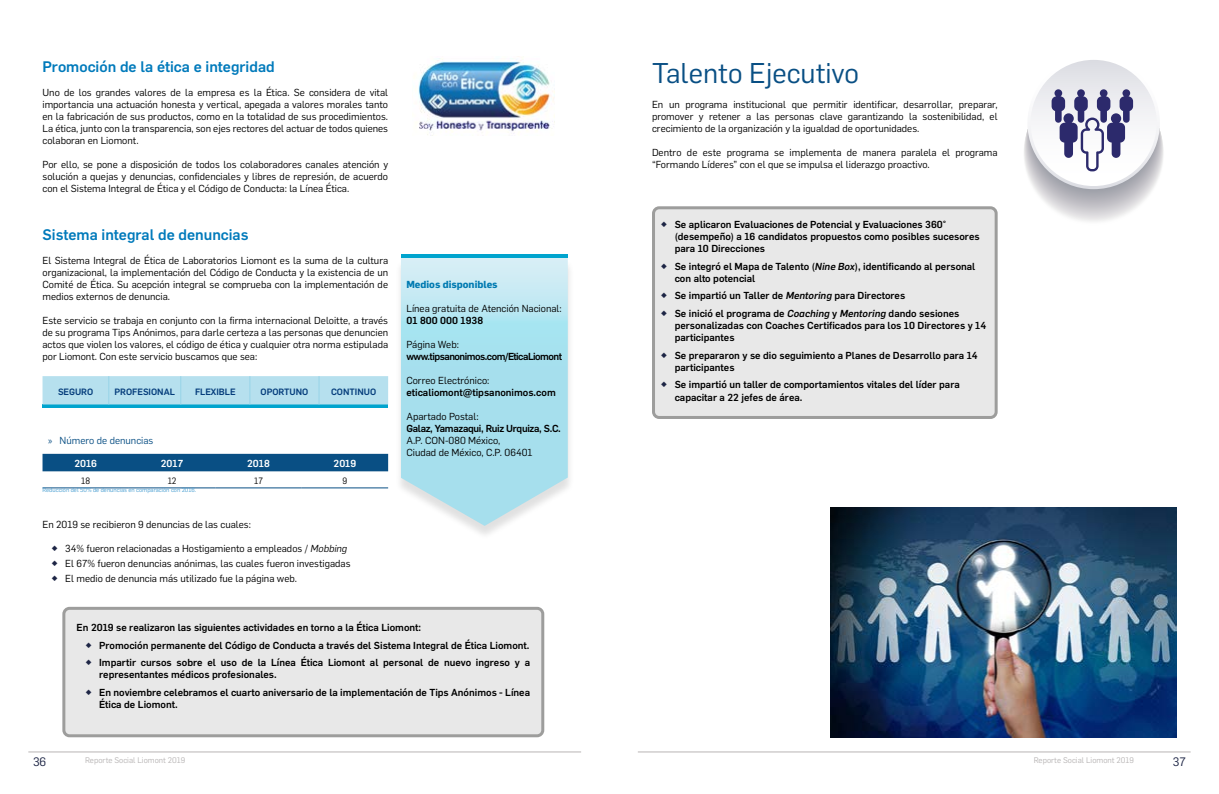
<style>
.page{position:relative;width:1219px;height:794px;background:#fff}
.page>*{position:absolute;margin:0;border:0;box-sizing:border-box;transform-origin:0 0}
.t1{font:28px "Flama";color:#094f84}
.t2{font:500 15px "Flama";color:#007abb}
.t3{font:12px "Flama";color:#1d2545}
.t4{font:10px/12px "Flama";color:#000;text-align:justify}
.t5{font:500 10px/12px "Flama";color:#000}
.t6{font:500 10px "Flama";letter-spacing:-.05em;color:#000}
.t7{font:500 10px "Flama";letter-spacing:-.03em;color:#000}
.t8{font:10px "Flama";color:#094f84}
.t9{font:700 10px "Flama";color:#007ab1}
.t10{font:500 10px "Flama";color:#fff}
.t11{font:500 9px "Flama";color:#043c7b}
.t12{font:9px "Flama";color:#000;scale:.95 1}
.t13{font:8px "Flama";color:#b8b5b5}
.t14{font:6px "Flama";color:#469dd1}
.s1{font-family:"Myriad Pro"}
.s2{font-style:italic}
</style>
<div class="page">
<img style="left:418px;top:58px;width:136px;height:77px">
<div style="left:394px;top:260px;width:180px;height:281px;background:#000;opacity:.35"></div>
<svg style="left:401px;top:258px;width:167px;height:268px;background:#b5e4ef"></svg>
<hr style="left:401px;top:254px;width:167px;height:4px;background:#00a4ce">
<hr style="left:43px;top:404px;width:345px;height:3px;background:#00a4ce">
<div style="left:64px;top:608px;width:479px;height:128px;background:#e8e8e8;border-radius:6px"></div>
<div style="left:62px;top:607px;width:482px;height:130px;border:3px solid #9d9d9c;border-radius:6px"></div>
<div style="left:653px;top:208px;width:343px;height:209px;background:#e8e8e8;border-radius:6px"></div>
<div style="left:652px;top:206px;width:346px;height:213px;border:3px solid #9d9d9c;border-radius:6px"></div>
<svg style="left:1027px;top:57px;width:133px;height:132px"></svg>
<div style="left:1031px;top:60px;width:126px;height:126px;background:linear-gradient(to bottom,#dfe0e6,#fff);border-radius:63px"></div>
<svg style="left:1052px;top:89px;width:81px;height:82px"></svg>
<hr style="left:28px;top:751px;width:553px;height:1px;background:#b8b5b5">
<hr style="left:638px;top:751px;width:553px;height:1px;background:#b8b5b5">
<div style="left:43px;top:376px;width:345px;height:28px;background:#b6e0ee"></div>
<div style="left:43px;top:454px;width:345px;height:17px;background:#094f84"></div>
<hr style="left:43px;top:487px;width:86px;height:1px;background:#094f84">
<hr style="left:129px;top:487px;width:86px;height:1px;background:#094f84">
<hr style="left:215px;top:487px;width:87px;height:1px;background:#094f84">
<hr style="left:302px;top:487px;width:86px;height:1px;background:#094f84">
<img style="left:831px;top:507px;width:345px;height:230px">
<h2 class="t2" style="left:43px;top:56px;width:234px">Promoción de la ética e integridad</h2>
<p class="t4" style="left:43px;top:86px;width:347px">Uno de los grandes valores de la empresa es la Ética. Se considera de vital importancia una actuación honesta y vertical, apegada a valores morales tanto en la fabricación de sus productos, como en la totalidad de sus procedimientos.<br>La ética, junto con la transparencia, son ejes rectores del actuar de todos quienes colaboran en Liomont.</p>
<p class="t4" style="left:43px;top:158px;width:347px">Por ello, se pone a disposición de todos los colaboradores canales atención y solución a quejas y denuncias, confidenciales y libres de represión, de acuerdo con el Sistema Integral de Ética y el Código de Conducta: la Línea Ética.</p>
<h2 class="t2" style="left:43px;top:224px;width:208px">Sistema integral de denuncias</h2>
<p class="t4" style="left:43px;top:254px;width:347px">El Sistema Integral de Ética de Laboratorios Liomont es la suma de la cultura organizacional, la implementación del Código de Conducta y la existencia de un Comité de Ética. Su acepción integral se comprueba con la implementación de medios externos de denuncia.</p>
<p class="t4" style="left:43px;top:314px;width:347px">Este servicio se trabaja en conjunto con la firma internacional Deloitte, a través de su programa Tips Anónimos, para darle certeza a las personas que denuncien actos que violen los valores, el código de ética y cualquier otra norma estipulada por Liomont. Con este servicio buscamos que sea:</p>
<p class="t11" style="left:58px;top:385px;width:37px">SEGURO</p>
<p class="t11" style="left:115px;top:385px;width:62px">PROFESIONAL</p>
<p class="t11" style="left:195px;top:385px;width:42px">FLEXIBLE</p>
<p class="t11" style="left:261px;top:385px;width:49px">OPORTUNO</p>
<p class="t11" style="left:331px;top:385px;width:47px">CONTINUO</p>
<p class="t8" style="left:48px;top:434px;width:107px"><span class="s1">»</span> Número de denuncias</p>
<p class="t10" style="left:74px;top:456px;width:24px">2016</p>
<p class="t10" style="left:161px;top:456px;width:24px">2017</p>
<p class="t10" style="left:247px;top:456px;width:24px">2018</p>
<p class="t10" style="left:334px;top:456px;width:24px">2019</p>
<p class="t12" style="left:81px;top:474px;width:11px">18</p>
<p class="t12" style="left:168px;top:474px;width:11px">12</p>
<p class="t12" style="left:254px;top:474px;width:11px">17</p>
<p class="t12" style="left:343px;top:474px;width:7px">9</p>
<p class="t14" style="left:43px;top:486px;width:155px">Reducción del 50% de denuncias en comparación con 2016.</p>
<p class="t4" style="left:43px;top:518px;width:210px">En 2019 se recibieron 9 denuncias de las cuales:</p>
<p class="t4" style="left:65px;top:540px;width:287px;line-height:14.8px;text-align:left">34% fueron relacionadas a Hostigamiento a empleados / <span class="s2">Mobbing<br></span>El 67% fueron denuncias anónimas, las cuales fueron investigadas<br>El medio de denuncia más utilizado fue la página web.</p>
<p class="t9" style="left:406px;top:277px;width:93px">Medios disponibles</p>
<p class="t4" style="left:406px;top:302px;width:157px">Línea gratuita de Atención Nacional:</p>
<p class="t5" style="left:406px;top:314px;width:78px">01 800 000 1938</p>
<p class="t4" style="left:406px;top:338px;width:54px">Página Web:</p>
<p class="t6" style="left:406px;top:349px;width:157px">www.tipsanonimos.com/EticaLiomont</p>
<p class="t4" style="left:406px;top:374px;width:84px">Correo Electrónico:</p>
<p class="t5" style="left:406px;top:386px;width:151px">eticaliomont@tipsanonimos.com</p>
<p class="t4" style="left:406px;top:410px;width:74px">Apartado Postal:</p>
<p class="t7" style="left:406px;top:421px;width:156px">Galaz, Yamazaqui, Ruiz Urquiza, S.C.</p>
<p class="t4" style="left:406px;top:434px;width:128px">A.P. CON-080 México,<br>Ciudad de México, C.P. 06401</p>
<p class="t5" style="left:99px;top:618px;width:432px;line-height:17.7px;text-indent:-23px">En 2019 se realizaron las siguientes actividades en torno a la Ética Liomont:<br>Promoción permanente del Código de Conducta a través del Sistema Integral de Ética Liomont.<br>Impartir cursos sobre el uso de la Línea Ética Liomont al personal de nuevo ingreso y a</p>
<p class="t5" style="left:99px;top:665px;width:432px;line-height:17.7px">representantes médicos profesionales.<br>En noviembre celebramos el cuarto aniversario de la implementación de Tips Anónimos - Línea</p>
<p class="t5" style="left:99px;top:698px;width:80px">Ética de Liomont.</p>
<h1 class="t1" style="left:652px;top:54px;width:209px">Talento Ejecutivo</h1>
<p class="t4" style="left:652px;top:98px;width:347px">En un programa institucional que permitir identificar, desarrollar, preparar, promover y retener a las personas clave garantizando la sostenibilidad, el crecimiento de la organización y la igualdad de oportunidades.</p>
<p class="t4" style="left:652px;top:146px;width:347px">Dentro de este programa se implementa de manera paralela el programa “Formando Líderes” con el que se impulsa el liderazgo proactivo.</p>
<p class="t5" style="left:675px;top:218px;width:306px">Se aplicaron Evaluaciones de Potencial y Evaluaciones 360° (desempeño) a 16 candidatos propuestos como posibles sucesores para 10 Direcciones</p>
<p class="t5" style="left:675px;top:259px;width:302px">Se integró el Mapa de Talento (<span class="s2">Nine Box</span>), identificando al personal con alto potencial</p>
<p class="t5" style="left:675px;top:286px;width:286px;line-height:17.7px">Se impartió un Taller de <span class="s2">Mentoring</span> para Directores<br>Se inició el programa de <span class="s2">Coaching</span> y <span class="s2">Mentoring</span> dando sesiones</p>
<p class="t5" style="left:675px;top:319px;width:313px">personalizadas con Coaches Certificados para los 10 Directores y 14 participantes</p>
<p class="t5" style="left:675px;top:348px;width:305px">Se prepararon y se dio seguimiento a Planes de Desarrollo para 14 participantes</p>
<p class="t5" style="left:675px;top:378px;width:287px">Se impartió un taller de comportamientos vitales del líder para capacitar a 22 jefes de área.</p>
<p class="t3" style="left:33px;top:753px;width:15px">36</p>
<p class="t13" style="left:85px;top:755px;width:102px">Reporte Social Liomont 2019</p>
<p class="t13" style="left:1034px;top:755px;width:102px">Reporte Social Liomont 2019</p>
<p class="t3" style="left:1173px;top:753px;width:14px">37</p>
</div>
